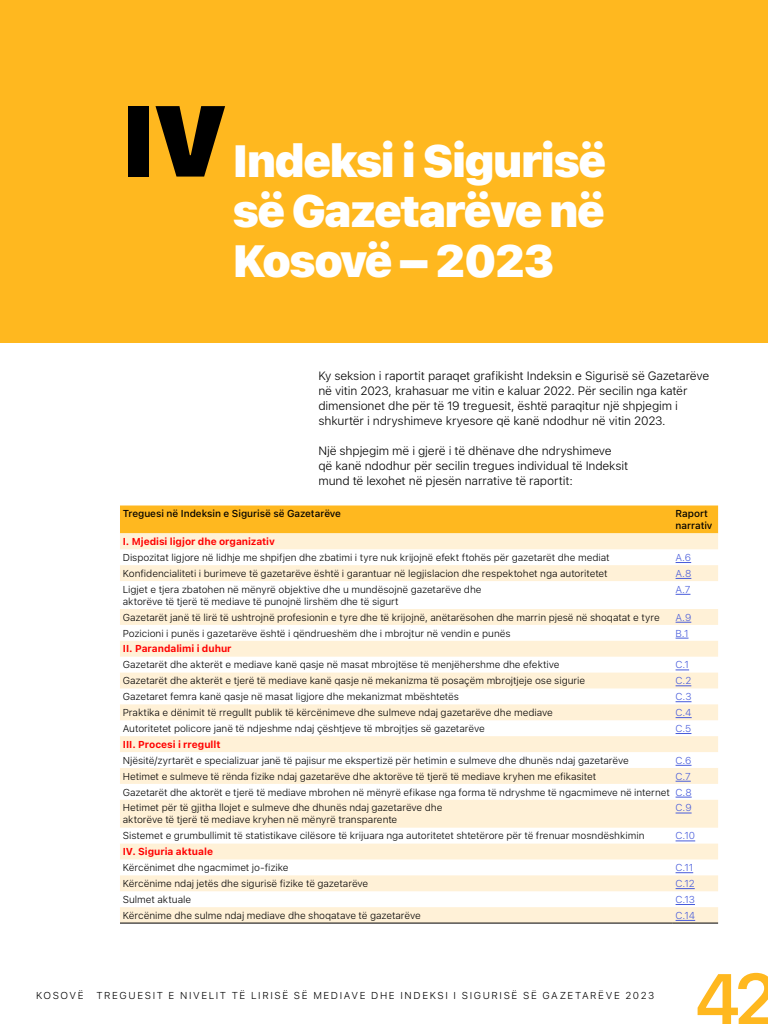
<style>
.page{position:relative;width:768px;height:1024px;background:#fff}
.page>*{position:absolute;margin:0;border:0;box-sizing:border-box;transform-origin:0 0}
.t1{font:900 100px "SF Pro Text";color:#000}
.t2{font:600 72px "SF Pro Text";color:#ffb81f}
.t3{font:900 45px/50px "SF Pro Text";letter-spacing:-.05em;color:#fff;text-align:justify}
.t4{font:300 12px/15px "SF Pro Text";letter-spacing:-.015em;color:#000}
.t5{font:300 10px/15.9px "SF Pro Text";letter-spacing:-.005em;color:#000}
.t6{font:700 10px "SF Pro Text";letter-spacing:-.005em;color:#f00}
.t7{font:300 10px "SF Pro Text";letter-spacing:.16em;color:#000}
.t8{font:300 10px "SF Pro Text";letter-spacing:-.03em;color:#485cdb}
.t9{font:500 10px/12px "SF Pro Text";letter-spacing:-.005em;color:#000}
.s1{color:#485cdb}
</style>
<div class="page">
<div style="left:0;top:0;width:768px;height:342px;background:#ffb81f"></div>
<div style="left:120px;top:506px;width:598px;height:27px;background:#ffb81f"></div>
<svg style="left:120px;top:533px;width:598px;height:390px;fill:#fff2dc"></svg>
<hr style="left:120px;top:923px;width:553px;height:1px;background:#000">
<hr style="left:673px;top:923px;width:45px;height:1px;background:#000">
<svg style="left:676px;top:562px;width:15px;height:1px"></svg>
<svg style="left:676px;top:578px;width:15px;height:1px"></svg>
<svg style="left:676px;top:594px;width:14px;height:1px"></svg>
<svg style="left:676px;top:622px;width:15px;height:1px"></svg>
<svg style="left:676px;top:638px;width:13px;height:1px"></svg>
<svg style="left:676px;top:670px;width:13px;height:1px"></svg>
<svg style="left:676px;top:686px;width:15px;height:1px"></svg>
<svg style="left:676px;top:701px;width:16px;height:1px"></svg>
<svg style="left:676px;top:717px;width:16px;height:1px"></svg>
<svg style="left:676px;top:733px;width:15px;height:1px"></svg>
<svg style="left:676px;top:765px;width:16px;height:1px"></svg>
<svg style="left:676px;top:781px;width:15px;height:1px"></svg>
<svg style="left:676px;top:797px;width:16px;height:1px"></svg>
<svg style="left:676px;top:813px;width:16px;height:1px"></svg>
<svg style="left:676px;top:841px;width:19px;height:1px"></svg>
<svg style="left:676px;top:872px;width:17px;height:1px"></svg>
<svg style="left:676px;top:888px;width:19px;height:1px"></svg>
<svg style="left:676px;top:904px;width:19px;height:1px"></svg>
<svg style="left:676px;top:920px;width:19px;height:1px"></svg>
<h1 class="t1" style="left:120px;top:84px;width:110px">IV</h1>
<h3 class="t3" style="left:232px;top:136px;width:376px">Indeksi i Sigurisë së Gazetarëve në Kosovë – 2023</h3>
<p class="t4" style="left:318px;top:368px;width:392px">Ky seksion i raportit paraqet grafikisht Indeksin e Sigurisë së Gazetarëve në vitin 2023, krahasuar me vitin e kaluar 2022. Për secilin nga katër dimensionet dhe për të 19 treguesit, është paraqitur një shpjegim i shkurtër i ndryshimeve kryesore që kanë ndodhur në vitin 2023.</p>
<p class="t4" style="left:318px;top:443px;width:311px">Një shpjegim më i gjerë i të dhënave dhe ndryshimeve që kanë ndodhur për secilin tregues individual të Indeksit mund të lexohet në pjesën narrative të raportit:</p>
<p class="t9" style="left:123px;top:508px;width:220px">Treguesi në Indeksin e Sigurisë së Gazetarëve</p>
<p class="t9" style="left:676px;top:508px;width:38px">Raport narrativ</p>
<p class="t6" style="left:123px;top:536px;width:154px">I. Mjedisi ligjor dhe organizativ</p>
<p class="t5" style="left:123px;top:550px;width:488px">Dispozitat ligjore në lidhje me shpifjen dhe zbatimi i tyre nuk krijojnë efekt ftohës për gazetarët dhe mediat</p>
<p class="t8" style="left:676px;top:552px;width:17px">А.6</p>
<p class="t5" style="left:123px;top:565px;width:486px">Konfidencialiteti i burimeve të gazetarëve është i garantuar në legjislacion dhe respektohet nga autoritetet</p>
<p class="t8" style="left:676px;top:568px;width:17px">А.8</p>
<p class="t5" style="left:123px;top:583px;width:360px;line-height:12px">Ligjet e tjera zbatohen në mënyrë objektive dhe u mundësojnë gazetarëve dhe aktorëve të tjerë të mediave të punojnë lirshëm dhe të sigurt</p>
<p class="t8" style="left:676px;top:583px;width:16px">А.7</p>
<p class="t5" style="left:123px;top:609px;width:538px">Gazetarët janë të lirë të ushtrojnë profesionin e tyre dhe të krijojnë, anëtarësohen dhe marrin pjesë në shoqatat e tyre</p>
<p class="t8" style="left:676px;top:611px;width:17px">А.9</p>
<p class="t5" style="left:123px;top:625px;width:389px">Pozicioni i punës i gazetarëve është i qëndrueshëm dhe i mbrojtur në vendin e punës</p>
<p class="t8" style="left:676px;top:627px;width:14px">B.1</p>
<p class="t6" style="left:123px;top:643px;width:110px">II. Parandalimi i duhur</p>
<p class="t5" style="left:123px;top:657px;width:438px">Gazetarët dhe akterët e mediave kanë qasje në masat mbrojtëse të menjëhershme dhe efektive</p>
<p class="t8" style="left:676px;top:659px;width:15px">C.1</p>
<p class="t5" style="left:123px;top:673px;width:464px">Gazetarët dhe akterët e tjerë të mediave kanë qasje në mekanizma të posaçëm mbrojtjeje ose sigurie</p>
<p class="t8" style="left:676px;top:675px;width:17px">C.2</p>
<p class="t5" style="left:123px;top:689px;width:338px">Gazetaret femra kanë qasje në masat ligjore dhe mekanizmat mbështetës</p>
<p class="t8" style="left:676px;top:691px;width:17px">C.3</p>
<p class="t5" style="left:123px;top:705px;width:432px">Praktika e dënimit të rregullt publik të kërcënimeve dhe sulmeve ndaj gazetarëve dhe mediave</p>
<p class="t8" style="left:676px;top:707px;width:18px">C.4</p>
<p class="t5" style="left:123px;top:721px;width:364px">Autoritetet policore janë të ndjeshme ndaj çështjeve të mbrojtjes së gazetarëve</p>
<p class="t8" style="left:676px;top:723px;width:17px">C.5</p>
<p class="t6" style="left:123px;top:739px;width:99px">III. Procesi i rregullt</p>
<p class="t5" style="left:123px;top:752px;width:508px">Njësitë/zyrtarët e specializuar janë të pajisur me ekspertizë për hetimin e sulmeve dhe dhunës ndaj gazetarëve</p>
<p class="t8" style="left:676px;top:754px;width:17px">C.6</p>
<p class="t5" style="left:123px;top:768px;width:475px">Hetimet e sulmeve të rënda fizike ndaj gazetarëve dhe aktorëve të tjerë të mediave kryhen me efikasitet</p>
<p class="t5" style="left:123px;top:768px;width:570px;text-align:justify;text-indent:553px"><span class="s1">C.7<br></span>Gazetarët dhe aktorët e tjerë të mediave mbrohen në mënyrë efikase nga forma të ndryshme të ngacmimeve në internet <span class="s1">C.8<br></span>Hetimet për të gjitha llojet e sulmeve dhe dhunës ndaj gazetarëve dhe</p>
<p class="t5" style="left:123px;top:812px;width:276px">aktorëve të tjerë të mediave kryhen në mënyrë transparente</p>
<p class="t8" style="left:676px;top:802px;width:18px">C.9</p>
<p class="t5" style="left:123px;top:828px;width:523px">Sistemet e grumbullimit të statistikave cilësore të krijuara nga autoritetet shtetërore për të frenuar mosndëshkimin</p>
<p class="t8" style="left:676px;top:830px;width:21px">C.10</p>
<p class="t6" style="left:123px;top:846px;width:92px">IV. Siguria aktuale</p>
<p class="t5" style="left:123px;top:860px;width:167px">Kërcënimet dhe ngacmimet jo-fizike</p>
<p class="t8" style="left:676px;top:862px;width:19px">C.11</p>
<p class="t5" style="left:123px;top:876px;width:247px">Kërcënime ndaj jetës dhe sigurisë fizike të gazetarëve</p>
<p class="t8" style="left:676px;top:878px;width:21px">C.12</p>
<p class="t5" style="left:123px;top:892px;width:70px">Sulmet aktuale</p>
<p class="t8" style="left:676px;top:894px;width:21px">C.13</p>
<p class="t5" style="left:123px;top:907px;width:300px">Kërcënime dhe sulme ndaj mediave dhe shoqatave të gazetarëve</p>
<p class="t8" style="left:676px;top:910px;width:21px">C.14</p>
<p class="t5" style="left:36px;top:988px;width:49px">KOSOVË</p>
<p class="t7" style="left:97px;top:990px;width:559px">TREGUESIT E NIVELIT TË LIRISË SË MEDIAVE DHE INDEKSI I SIGURISË SË GAZETARËVE 2023</p>
<h2 class="t2" style="left:694px;top:958px;width:86px">42</h2>
</div>
